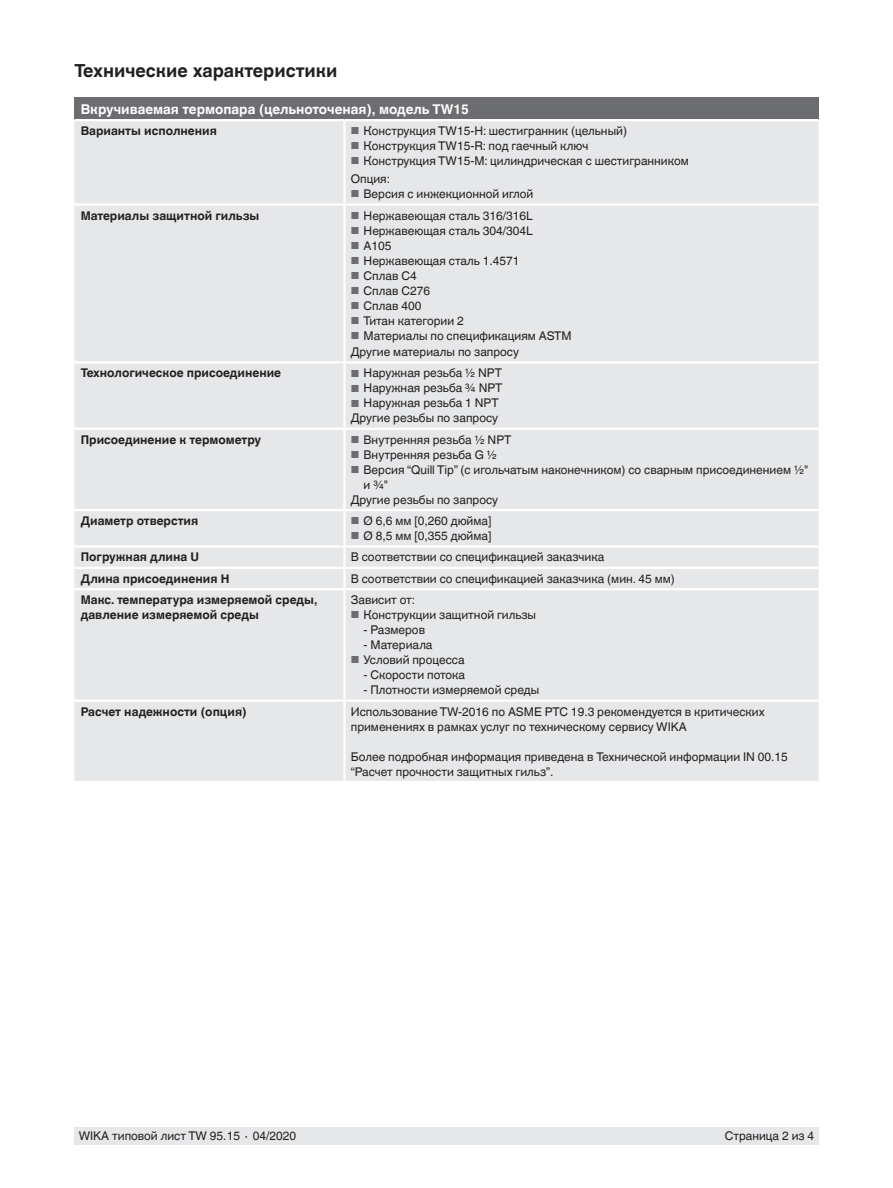
<style>
.page{position:relative;width:893px;height:1188px;background:#fff}
.page>*{position:absolute;margin:0;border:0;box-sizing:border-box;transform-origin:0 0}
.t1{font:700 18px "Helvetica World";color:#231f20}
.t2{font:700 13.5px "Helvetica World";color:#fff}
.t3{font:12px/15px "Helvetica World";color:#231f20}
.t4{font:700 12px/15px "Helvetica World";color:#231f20}
.s1{font-size:10.2px;color:#6c6d70}
</style>
<div class="page">
<div style="left:74px;top:1128px;width:745px;height:17px;background:#e6e7e9"></div>
<div style="left:74px;top:98px;width:745px;height:22px;background:#6c6d70"></div>
<div style="left:74px;top:121px;width:745px;height:660px;background:#e6e7e9"></div>
<hr style="left:74px;top:119px;width:270px;height:2px;background:#fff">
<hr style="left:344px;top:119px;width:475px;height:2px;background:#fff">
<hr style="left:343px;top:121px;width:3px;height:82px;background:#fff">
<hr style="left:74px;top:203px;width:270px;height:3px;background:#fff">
<hr style="left:344px;top:203px;width:475px;height:3px;background:#fff">
<hr style="left:343px;top:206px;width:3px;height:155px;background:#fff">
<hr style="left:74px;top:361px;width:270px;height:3px;background:#fff">
<hr style="left:344px;top:361px;width:475px;height:3px;background:#fff">
<hr style="left:343px;top:364px;width:3px;height:64px;background:#fff">
<hr style="left:74px;top:428px;width:270px;height:2px;background:#fff">
<hr style="left:344px;top:428px;width:475px;height:2px;background:#fff">
<hr style="left:343px;top:430px;width:3px;height:79px;background:#fff">
<hr style="left:74px;top:509px;width:270px;height:2px;background:#fff">
<hr style="left:344px;top:509px;width:475px;height:2px;background:#fff">
<hr style="left:343px;top:511px;width:3px;height:34px;background:#fff">
<hr style="left:74px;top:545px;width:270px;height:3px;background:#fff">
<hr style="left:344px;top:545px;width:475px;height:3px;background:#fff">
<hr style="left:343px;top:548px;width:3px;height:19px;background:#fff">
<hr style="left:74px;top:567px;width:270px;height:2px;background:#fff">
<hr style="left:344px;top:567px;width:475px;height:2px;background:#fff">
<hr style="left:343px;top:569px;width:3px;height:19px;background:#fff">
<hr style="left:74px;top:588px;width:270px;height:2px;background:#fff">
<hr style="left:344px;top:588px;width:475px;height:2px;background:#fff">
<hr style="left:343px;top:590px;width:3px;height:109px;background:#fff">
<hr style="left:74px;top:699px;width:270px;height:3px;background:#fff">
<hr style="left:344px;top:699px;width:475px;height:3px;background:#fff">
<hr style="left:343px;top:702px;width:3px;height:79px;background:#fff">
<h1 class="t1" style="left:74px;top:60px;width:265px">Технические характеристики</h1>
<p class="t2" style="left:81px;top:101px;width:390px">Вкручиваемая термопара (цельноточеная), модель TW15</p>
<p class="t4" style="left:81px;top:123px;width:138px">Варианты исполнения</p>
<p class="t3" style="left:351px;top:123px;width:278px"><span class="s1">■</span> Конструкция TW15-H: шестигранник (цельный)</p>
<p class="t3" style="left:351px;top:138px;width:239px"><span class="s1">■</span> Конструкция TW15-R: под гаечный ключ</p>
<p class="t3" style="left:351px;top:152px;width:339px;line-height:18px"><span class="s1">■</span> Конструкция TW15-M: цилиндрическая с шестигранником<br>Опция:</p>
<p class="t3" style="left:351px;top:186px;width:184px"><span class="s1">■</span> Версия с инжекционной иглой</p>
<p class="t4" style="left:81px;top:208px;width:180px">Материалы защитной гильзы</p>
<p class="t3" style="left:351px;top:208px;width:184px"><span class="s1">■</span> Нержавеющая сталь 316/316L</p>
<p class="t3" style="left:351px;top:223px;width:184px"><span class="s1">■</span> Нержавеющая сталь 304/304L</p>
<p class="t3" style="left:351px;top:238px;width:42px"><span class="s1">■</span> A105</p>
<p class="t3" style="left:351px;top:253px;width:170px"><span class="s1">■</span> Нержавеющая сталь 1.4571</p>
<p class="t3" style="left:351px;top:268px;width:67px"><span class="s1">■</span> Сплав C4</p>
<p class="t3" style="left:351px;top:283px;width:81px"><span class="s1">■</span> Сплав C276</p>
<p class="t3" style="left:351px;top:298px;width:72px"><span class="s1">■</span> Сплав 400</p>
<p class="t3" style="left:351px;top:313px;width:115px"><span class="s1">■</span> Титан категории 2</p>
<p class="t3" style="left:351px;top:327px;width:222px;line-height:16.5px"><span class="s1">■</span> Материалы по спецификациям ASTM<br>Другие материалы по запросу</p>
<p class="t4" style="left:81px;top:366px;width:202px">Технологическое присоединение</p>
<p class="t3" style="left:351px;top:366px;width:153px"><span class="s1">■</span> Наружная резьба ½ NPT</p>
<p class="t3" style="left:351px;top:381px;width:153px"><span class="s1">■</span> Наружная резьба ¾ NPT</p>
<p class="t3" style="left:351px;top:396px;width:149px"><span class="s1">■</span> Наружная резьба 1 NPT<br>Другие резьбы по запросу</p>
<p class="t4" style="left:81px;top:432px;width:182px">Присоединение к термометру</p>
<p class="t3" style="left:351px;top:432px;width:162px"><span class="s1">■</span> Внутренняя резьба ½ NPT</p>
<p class="t3" style="left:351px;top:447px;width:148px"><span class="s1">■</span> Внутренняя резьба G ½</p>
<p class="t3" style="left:351px;top:462px;width:459px"><span class="s1">■</span> Версия “Quill Tip” (с игольчатым наконечником) со сварным присоединением ½"</p>
<p class="t3" style="left:364px;top:477px;width:26px">и ¾"</p>
<p class="t3" style="left:351px;top:492px;width:149px">Другие резьбы по запросу</p>
<p class="t4" style="left:81px;top:513px;width:119px">Диаметр отверстия</p>
<p class="t3" style="left:351px;top:513px;width:142px"><span class="s1">■</span> Ø 6,6 мм [0,260 дюйма]</p>
<p class="t3" style="left:351px;top:528px;width:142px"><span class="s1">■</span> Ø 8,5 мм [0,355 дюйма]</p>
<p class="t4" style="left:81px;top:550px;width:120px">Погружная длина U</p>
<p class="t3" style="left:351px;top:550px;width:255px">В соответствии со спецификацией заказчика</p>
<p class="t4" style="left:81px;top:571px;width:150px">Длина присоединения H</p>
<p class="t3" style="left:351px;top:571px;width:325px">В соответствии со спецификацией заказчика (мин. 45 мм)</p>
<p class="t4" style="left:81px;top:593px;width:238px">Макс. температура измеряемой среды, давление измеряемой среды</p>
<p class="t3" style="left:351px;top:593px;width:66px">Зависит от:</p>
<p class="t3" style="left:351px;top:608px;width:187px"><span class="s1">■</span> Конструкции защитной гильзы</p>
<p class="t3" style="left:364px;top:623px;width:63px">- Размеров</p>
<p class="t3" style="left:364px;top:638px;width:70px">- Материала</p>
<p class="t3" style="left:351px;top:653px;width:115px"><span class="s1">■</span> Условий процесса</p>
<p class="t3" style="left:364px;top:668px;width:103px">- Скорости потока</p>
<p class="t3" style="left:364px;top:683px;width:177px">- Плотности измеряемой среды</p>
<p class="t4" style="left:81px;top:704px;width:167px">Расчет надежности (опция)</p>
<p class="t3" style="left:351px;top:704px;width:415px">Использование TW-2016 по ASME PTC 19.3 рекомендуется в критических применениях в рамках услуг по техническому сервису WIKA</p>
<p class="t3" style="left:351px;top:749px;width:439px">Более подробная информация приведена в Технической информации IN 00.15 “Расчет прочности защитных гильз”.</p>
<p class="t3" style="left:79px;top:1129px;width:219px">WIKA типовой лист TW 95.15 ∙ 04/2020</p>
<p class="t3" style="left:725px;top:1129px;width:91px">Страница 2 из 4</p>
</div>
